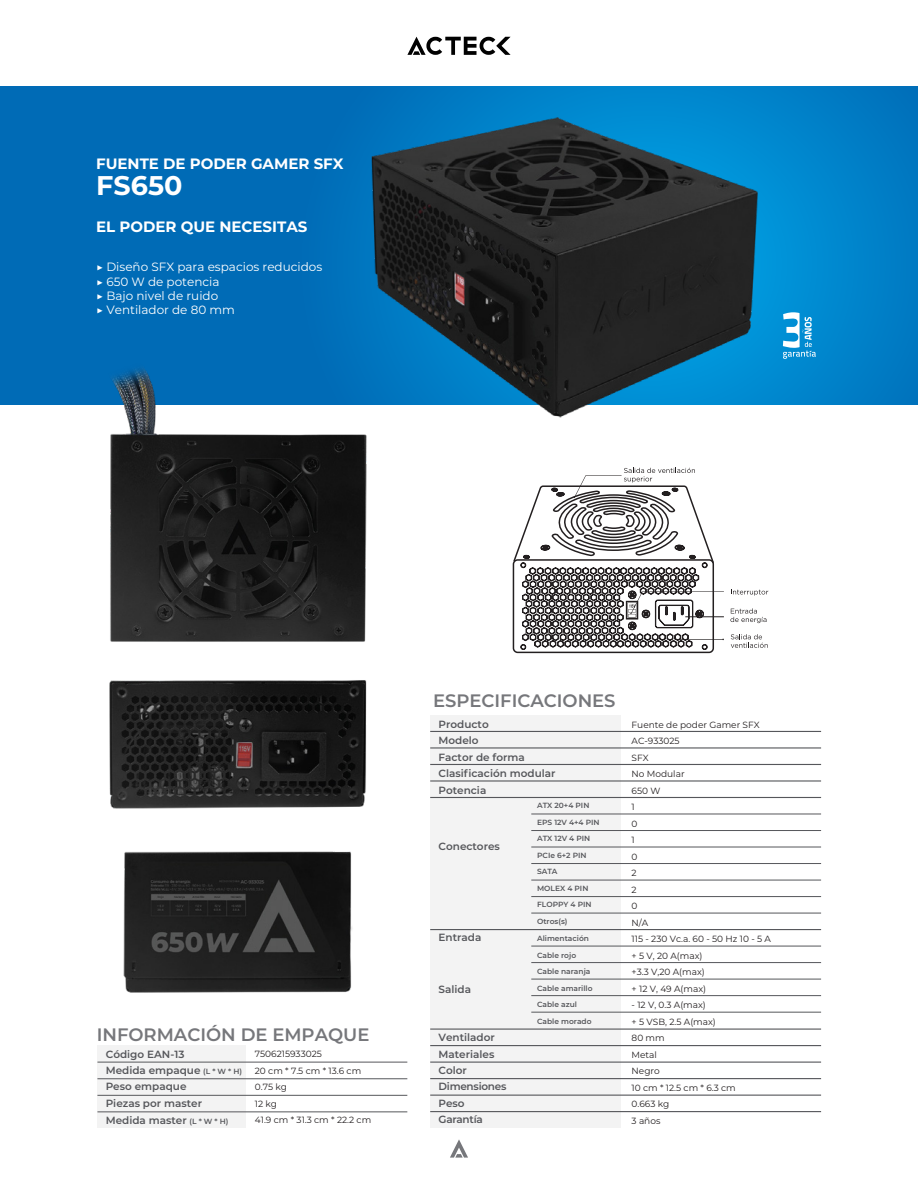
<style>
.page{position:relative;width:918px;height:1188px;background:#fff}
.page>*{position:absolute;margin:0;border:0;box-sizing:border-box;transform-origin:0 0}
.t1{font:700 27px "Montserrat";letter-spacing:.005em;color:#fff}
.t2{font:600 18px "Montserrat";color:#76777b}
.t3{font:700 15px "Montserrat";color:#fff}
.t4{font:12px/14.4px "Montserrat";color:#fff}
.t5{font:600 10.5px/16.5px "Montserrat";color:#56575b}
.t6{font:600 10.5px/17.5px "Montserrat";letter-spacing:-.025em;color:#56575b}
.t7{font:9px/16.5px "Montserrat";color:#231f20}
.t8{font:600 7.5px "Montserrat";color:#56575b}
.s1{font-size:7.5px}
</style>
<div class="page">
<svg style="left:0;top:86px;width:918px;height:319px;background:#0072bc"></svg>
<svg style="left:450px;top:1139px;width:18px;height:19px"></svg>
<svg style="left:408px;top:37px;width:103px;height:17px"></svg>
<div style="left:97px;top:1046px;width:149px;height:82px;background:#f3f3f3"></div>
<hr style="left:97px;top:1079px;width:310px;height:1px;background:#56575b">
<hr style="left:97px;top:1095px;width:310px;height:1px;background:#56575b">
<hr style="left:97px;top:1112px;width:310px;height:1px;background:#56575b">
<hr style="left:97px;top:1062px;width:310px;height:1px;background:#56575b">
<div style="left:430px;top:715px;width:191px;height:413px;background:#f3f3f3"></div>
<hr style="left:430px;top:1029px;width:391px;height:1px;background:#56575b">
<hr style="left:430px;top:929px;width:391px;height:1px;background:#56575b">
<hr style="left:531px;top:880px;width:290px;height:1px;background:#56575b">
<hr style="left:531px;top:847px;width:290px;height:1px;background:#56575b">
<hr style="left:531px;top:863px;width:290px;height:1px;background:#56575b">
<hr style="left:531px;top:830px;width:290px;height:1px;background:#56575b">
<hr style="left:531px;top:814px;width:290px;height:1px;background:#56575b">
<hr style="left:531px;top:896px;width:290px;height:1px;background:#56575b">
<hr style="left:531px;top:913px;width:290px;height:1px;background:#56575b">
<hr style="left:430px;top:731px;width:391px;height:1px;background:#56575b">
<hr style="left:430px;top:747px;width:391px;height:2px;background:#56575b">
<hr style="left:430px;top:764px;width:391px;height:1px;background:#56575b">
<hr style="left:430px;top:780px;width:391px;height:2px;background:#56575b">
<hr style="left:531px;top:1012px;width:290px;height:1px;background:#56575b">
<hr style="left:531px;top:979px;width:290px;height:1px;background:#56575b">
<hr style="left:531px;top:962px;width:290px;height:1px;background:#56575b">
<hr style="left:531px;top:995px;width:290px;height:1px;background:#56575b">
<hr style="left:531px;top:946px;width:290px;height:1px;background:#56575b">
<hr style="left:430px;top:797px;width:391px;height:1px;background:#56575b">
<hr style="left:430px;top:1095px;width:391px;height:1px;background:#56575b">
<hr style="left:430px;top:1111px;width:391px;height:1px;background:#56575b">
<hr style="left:430px;top:1078px;width:391px;height:1px;background:#56575b">
<hr style="left:430px;top:1062px;width:391px;height:1px;background:#56575b">
<hr style="left:430px;top:1045px;width:391px;height:1px;background:#56575b">
<svg style="left:783px;top:312px;width:33px;height:47px"></svg>
<div style="left:513px;top:559px;width:201px;height:94px;border:2px solid #231f20;border-radius:4px"></div>
<svg style="left:512px;top:468px;width:212px;height:182px"></svg>
<svg style="left:731px;top:634px;width:37px;height:14px"></svg>
<svg style="left:731px;top:590px;width:37px;height:6px"></svg>
<svg style="left:730px;top:608px;width:36px;height:15px"></svg>
<hr style="left:685px;top:616px;width:39px;height:1px;background:#231f20">
<img style="left:356px;top:54px;width:414px;height:414px">
<img style="left:65px;top:351px;width:336px;height:254px">
<img style="left:123px;top:878px;width:229px;height:115px">
<img style="left:109px;top:605px;width:258px;height:273px">
<h3 class="t3" style="left:96px;top:153px;width:249px">FUENTE DE PODER GAMER SFX</h3>
<h1 class="t1" style="left:96px;top:166px;width:88px">FS650</h1>
<h3 class="t3" style="left:96px;top:216px;width:213px">EL PODER QUE NECESITAS</h3>
<h3 class="t4" style="left:96px;top:259px;width:228px">▶ Diseño SFX para espacios reducidos ▶ 650 W de potencia<br>▶ Bajo nivel de ruido<br>▶ Ventilador de 80 mm</h3>
<h2 class="t2" style="left:97px;top:1022px;width:274px">INFORMACIÓN DE EMPAQUE</h2>
<p class="t5" style="left:106px;top:1045px;width:80px">Código EAN-13</p>
<p class="t5" style="left:106px;top:1078px;width:98px;line-height:17.1px">Peso empaque<br>Piezas por master</p>
<p class="t5" style="left:106px;top:1062px;width:138px">Medida empaque <span class="s1">(L * W * H)</span></p>
<p class="t5" style="left:106px;top:1111px;width:124px">Medida master <span class="s1">(L * W * H)</span></p>
<p class="t7" style="left:255px;top:1045px;width:118px">7506215933025<br>20 cm * 7.5 cm * 13.6 cm<br>0.75 kg<br>12 kg<br>41.9 cm * 31.3 cm * 22.2 cm</p>
<h2 class="t2" style="left:433px;top:688px;width:184px">ESPECIFICACIONES</h2>
<p class="t5" style="left:439px;top:715px;width:118px">Producto<br>Modelo<br>Factor de forma<br>Clasificación modular<br>Potencia</p>
<p class="t7" style="left:632px;top:716px;width:141px">Fuente de poder Gamer SFX<br>AC-933025<br>SFX<br>No Modular<br>650 W<br>1<br>0<br>1<br>0<br>2<br>2<br>0<br>N/A<br>115 - 230 Vc.a. 60 - 50 Hz 10 - 5 A + 5 V, 20 A(max)<br>+3.3 V,20 A(max)<br>+ 12 V, 49 A(max)</p>
<p class="t7" style="left:632px;top:996px;width:106px">- 12 V, 0.3 A(max)<br>+ 5 VSB, 2.5 A(max)<br>80 mm<br>Metal<br>Negro<br>10 cm * 12.5 cm * 6.3 cm<br>0.663 kg<br>3 años</p>
<p class="t8" style="left:537px;top:800px;width:54px">ATX 20+4 PIN</p>
<p class="t8" style="left:537px;top:817px;width:64px">EPS 12V 4+4 PIN</p>
<p class="t8" style="left:537px;top:833px;width:55px">ATX 12V 4 PIN</p>
<p class="t8" style="left:537px;top:850px;width:51px">PCIe 6+2 PIN</p>
<p class="t8" style="left:537px;top:866px;width:22px">SATA</p>
<p class="t8" style="left:537px;top:883px;width:53px">MOLEX 4 PIN</p>
<p class="t8" style="left:537px;top:899px;width:56px">FLOPPY 4 PIN</p>
<p class="t8" style="left:537px;top:916px;width:32px">Otros(s)</p>
<p class="t8" style="left:537px;top:933px;width:53px">Alimentación</p>
<p class="t8" style="left:537px;top:950px;width:41px">Cable rojo</p>
<p class="t8" style="left:537px;top:966px;width:55px">Cable naranja</p>
<p class="t8" style="left:537px;top:983px;width:57px">Cable amarillo</p>
<p class="t8" style="left:537px;top:999px;width:41px">Cable azul</p>
<p class="t8" style="left:537px;top:1016px;width:56px">Cable morado</p>
<p class="t5" style="left:439px;top:838px;width:63px">Conectores</p>
<p class="t5" style="left:439px;top:929px;width:44px">Entrada</p>
<p class="t5" style="left:439px;top:980px;width:34px">Salida</p>
<p class="t5" style="left:439px;top:1029px;width:58px">Ventilador</p>
<p class="t5" style="left:439px;top:1046px;width:57px;line-height:16px">Materiales<br>Color</p>
<p class="t6" style="left:439px;top:1077px;width:69px">Dimensiones<br>Peso</p>
<p class="t6" style="left:439px;top:1110px;width:46px">Garantía</p>
</div>
